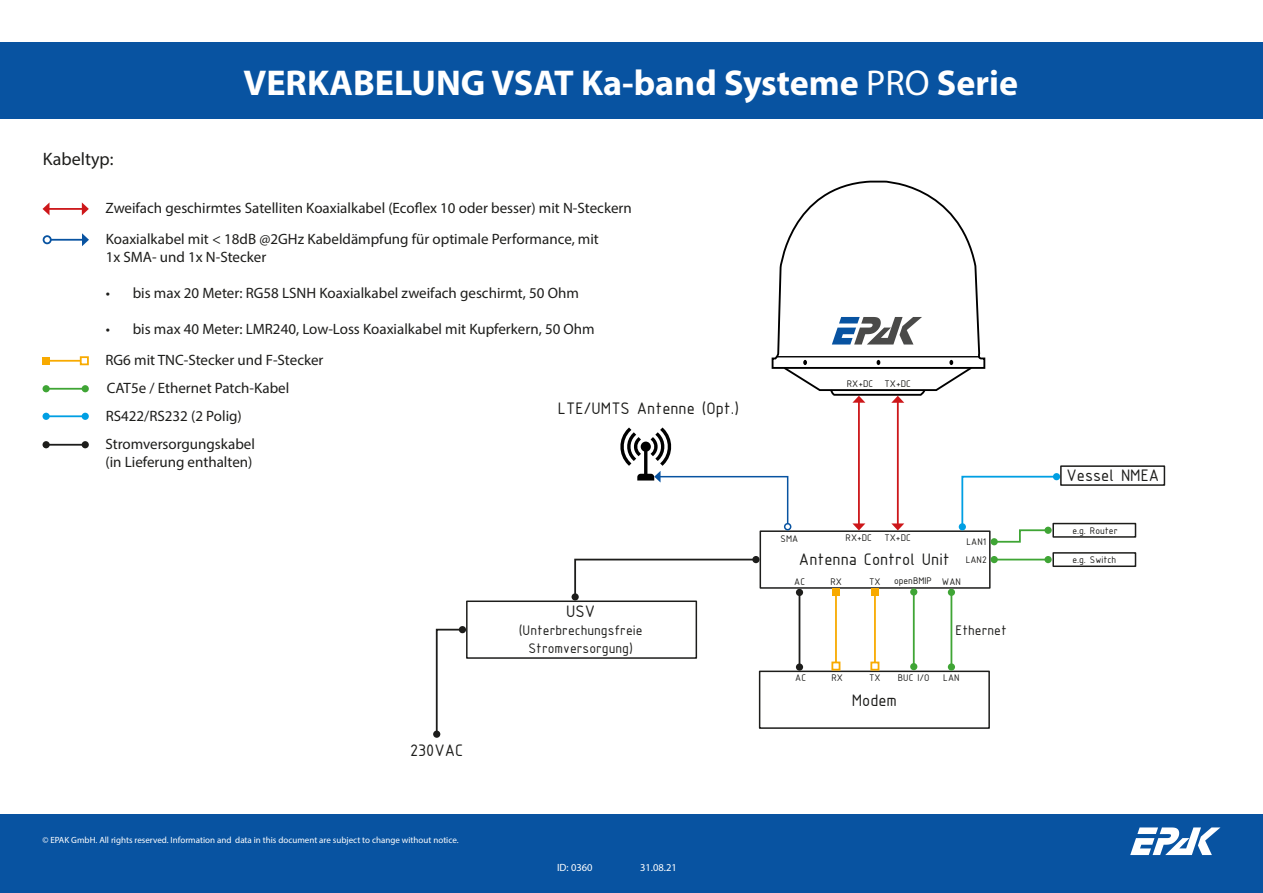
<style>
.page{position:relative;width:1263px;height:893px;background:#fff}
.page>*{position:absolute;margin:0;border:0;box-sizing:border-box;transform-origin:0 0}
.t1{font:700 36px "Myriad Pro";color:#fff}
.t2{font:18px "ISOCPEUR";color:#1d1d1b}
.t3{font:18px "Myriad Pro";color:#1d1d1b}
.t4{font:15px/18px "Myriad Pro";color:#1d1d1b}
.t5{font:15px/18px "ISOCPEUR";color:#1d1d1b;text-align:center}
.t6{font:10.5px "Myriad Pro";color:#fff}
.t7{font:10.35px/17.9px "ISOCPEUR";color:#1d1d1b}
.t8{font:9px "Myriad Pro";color:#fff}
.s1{font-weight:400}
</style>
<div class="page">
<div style="left:0;top:43px;width:1263px;height:76px;background:#0853a1"></div>
<div style="left:759px;top:530px;width:231px;height:59px;border:2px solid #1d1d1b"></div>
<div style="left:759px;top:671px;width:231px;height:58px;border:2px solid #1d1d1b"></div>
<div style="left:466px;top:600px;width:231px;height:59px;border:2px solid #1d1d1b"></div>
<div style="left:1052px;top:552px;width:84px;height:15px;border:2px solid #1d1d1b"></div>
<hr style="left:835px;top:592px;width:2px;height:70px;background:#f8aa00">
<div style="left:831px;top:662px;width:9px;height:9px;border:2px solid #f8aa00"></div>
<div style="left:832px;top:589px;width:7px;height:7px;background:#f8aa00"></div>
<hr style="left:950px;top:592px;width:2px;height:75px;background:#3fa535">
<div style="left:948px;top:589px;width:7px;height:7px;background:#3fa535;border-radius:50%"></div>
<div style="left:948px;top:663px;width:7px;height:8px;background:#3fa535;border-radius:50%"></div>
<div style="left:1052px;top:523px;width:84px;height:15px;border:2px solid #1d1d1b"></div>
<hr style="left:994px;top:559px;width:54px;height:1px;background:#3fa535">
<div style="left:990px;top:556px;width:8px;height:7px;background:#3fa535;border-radius:50%"></div>
<div style="left:1044px;top:556px;width:8px;height:7px;background:#3fa535;border-radius:50%"></div>
<hr style="left:858px;top:401px;width:2px;height:124px;background:#cd171a">
<svg style="left:852px;top:523px;width:13px;height:7px"></svg>
<hr style="left:897px;top:402px;width:2px;height:123px;background:#cd171a">
<svg style="left:891px;top:523px;width:13px;height:7px"></svg>
<div style="left:1053px;top:473px;width:7px;height:7px;background:#009fe3;border-radius:50%"></div>
<div style="left:1060px;top:465px;width:105px;height:21px;border:2px solid #1d1d1b"></div>
<svg style="left:435px;top:628px;width:29px;height:108px"></svg>
<div style="left:459px;top:626px;width:7px;height:7px;background:#1d1d1b;border-radius:50%"></div>
<div style="left:433px;top:731px;width:7px;height:7px;background:#1d1d1b;border-radius:50%"></div>
<svg style="left:960px;top:475px;width:98px;height:69px"></svg>
<div style="left:990px;top:538px;width:8px;height:7px;background:#3fa535;border-radius:50%"></div>
<div style="left:1044px;top:527px;width:8px;height:7px;background:#3fa535;border-radius:50%"></div>
<svg style="left:574px;top:558px;width:184px;height:41px"></svg>
<div style="left:571px;top:593px;width:8px;height:7px;background:#1d1d1b;border-radius:50%"></div>
<div style="left:752px;top:556px;width:7px;height:7px;background:#1d1d1b;border-radius:50%"></div>
<hr style="left:874px;top:592px;width:2px;height:70px;background:#f8aa00">
<div style="left:870px;top:662px;width:9px;height:9px;border:2px solid #f8aa00"></div>
<div style="left:871px;top:589px;width:7px;height:7px;background:#f8aa00"></div>
<div style="left:0;top:815px;width:1263px;height:78px;background:#0853a1"></div>
<svg style="left:1130px;top:827px;width:90px;height:28px"></svg>
<svg style="left:771px;top:180px;width:215px;height:223px"></svg>
<hr style="left:48px;top:208px;width:35px;height:2px;background:#cd171a">
<svg style="left:43px;top:202px;width:7px;height:13px"></svg>
<svg style="left:82px;top:202px;width:7px;height:13px"></svg>
<hr style="left:46px;top:360px;width:35px;height:2px;background:#f8aa00">
<div style="left:80px;top:356px;width:9px;height:9px;border:2px solid #f8aa00"></div>
<div style="left:43px;top:357px;width:7px;height:7px;background:#f8aa00"></div>
<hr style="left:46px;top:444px;width:39px;height:2px;background:#1d1d1b">
<div style="left:43px;top:441px;width:7px;height:7px;background:#1d1d1b;border-radius:50%"></div>
<div style="left:82px;top:441px;width:7px;height:7px;background:#1d1d1b;border-radius:50%"></div>
<hr style="left:46px;top:415px;width:39px;height:2px;background:#009fe3">
<div style="left:43px;top:413px;width:7px;height:7px;background:#009fe3;border-radius:50%"></div>
<div style="left:82px;top:413px;width:7px;height:7px;background:#009fe3;border-radius:50%"></div>
<hr style="left:46px;top:388px;width:39px;height:2px;background:#3fa535">
<div style="left:43px;top:385px;width:7px;height:7px;background:#3fa535;border-radius:50%"></div>
<div style="left:82px;top:385px;width:7px;height:7px;background:#3fa535;border-radius:50%"></div>
<hr style="left:799px;top:592px;width:1px;height:75px;background:#1d1d1b">
<div style="left:796px;top:589px;width:7px;height:7px;background:#1d1d1b;border-radius:50%"></div>
<div style="left:796px;top:663px;width:7px;height:8px;background:#1d1d1b;border-radius:50%"></div>
<svg style="left:620px;top:427px;width:169px;height:98px"></svg>
<div style="left:784px;top:523px;width:7px;height:7px;border:2px solid #0853a1;border-radius:50%"></div>
<hr style="left:51px;top:239px;width:32px;height:2px;background:#0853a1">
<div style="left:43px;top:235px;width:9px;height:9px;border:2px solid #0853a1;border-radius:50%"></div>
<svg style="left:82px;top:233px;width:7px;height:13px"></svg>
<hr style="left:913px;top:592px;width:2px;height:75px;background:#3fa535">
<div style="left:910px;top:588px;width:7px;height:8px;background:#3fa535;border-radius:50%"></div>
<div style="left:910px;top:663px;width:7px;height:7px;background:#3fa535;border-radius:50%"></div>
<h1 class="t1" style="left:243px;top:59px;width:776px">VERKABELUNG VSAT Ka-band Systeme <span class="s1">PRO</span> Serie</h1>
<p class="t3" style="left:43px;top:148px;width:72px">Kabeltyp:</p>
<p class="t4" style="left:106px;top:199px;width:528px">Zweifach geschirmtes Satelliten Koaxialkabel (Ecoflex 10 oder besser) mit N-Steckern</p>
<p class="t4" style="left:106px;top:230px;width:495px">Koaxialkabel mit &lt; 18dB @2GHz Kabeldämpfung für optimale Performance, mit<br>1x SMA- und 1x N-Stecker</p>
<p class="t4" style="left:106px;top:284px;width:475px">• bis max 20 Meter: RG58 LSNH Koaxialkabel zweifach geschirmt, 50 Ohm</p>
<p class="t4" style="left:106px;top:320px;width:490px">• bis max 40 Meter: LMR240, Low-Loss Koaxialkabel mit Kupferkern, 50 Ohm</p>
<p class="t4" style="left:106px;top:351px;width:220px">RG6 mit TNC-Stecker und F-Stecker</p>
<p class="t4" style="left:107px;top:379px;width:184px">CAT5e / Ethernet Patch-Kabel</p>
<p class="t4" style="left:106px;top:407px;width:138px">RS422/RS232 (2 Polig)</p>
<p class="t4" style="left:106px;top:435px;width:151px">Stromversorgungskabel (in Lieferung enthalten)</p>
<p class="t2" style="left:410px;top:738px;width:55px">230VAC</p>
<p class="t8" style="left:43px;top:834px;width:418px">© EPAK GmbH. All rights reserved. Information and data in this document are subject to change without notice.</p>
<p class="t2" style="left:558px;top:397px;width:183px">LTE/UMTS Antenne (Opt.)</p>
<p class="t7" style="left:847px;top:374px;width:66px">RX+DC TX+DC</p>
<p class="t2" style="left:566px;top:600px;width:31px">USV</p>
<p class="t5" style="left:519px;top:621px;width:125px">(Unterbrechungsfreie<br>Stromversorgung)</p>
<p class="t7" style="left:780px;top:530px;width:19px">SMA</p>
<p class="t7" style="left:846px;top:528px;width:28px">RX+DC</p>
<p class="t7" style="left:884px;top:528px;width:28px">TX+DC</p>
<p class="t2" style="left:799px;top:548px;width:152px">Antenna Control Unit</p>
<p class="t7" style="left:966px;top:533px;width:22px">LAN1<br>LAN2</p>
<p class="t7" style="left:794px;top:573px;width:12px">AC</p>
<p class="t7" style="left:795px;top:668px;width:12px">AC</p>
<p class="t7" style="left:830px;top:573px;width:13px">RX</p>
<p class="t7" style="left:894px;top:571px;width:39px">openBMIP</p>
<p class="t7" style="left:869px;top:572px;width:13px">TX</p>
<p class="t7" style="left:942px;top:572px;width:20px">WAN</p>
<p class="t5" style="left:955px;top:620px;width:53px">Ethernet</p>
<p class="t7" style="left:831px;top:668px;width:13px">RX</p>
<p class="t7" style="left:898px;top:668px;width:33px">BUC I/O</p>
<p class="t7" style="left:869px;top:669px;width:13px">TX</p>
<p class="t7" style="left:943px;top:669px;width:18px">LAN</p>
<p class="t2" style="left:852px;top:688px;width:47px">Modem</p>
<p class="t6" style="left:557px;top:861px;width:37px">ID: 0360</p>
<p class="t6" style="left:640px;top:861px;width:38px">31.08.21</p>
<p class="t2" style="left:1066px;top:464px;width:94px">Vessel NMEA</p>
<p class="t7" style="left:1072px;top:521px;width:47px">e.g. Router</p>
<p class="t7" style="left:1072px;top:550px;width:45px">e.g. Switch</p>
</div>
